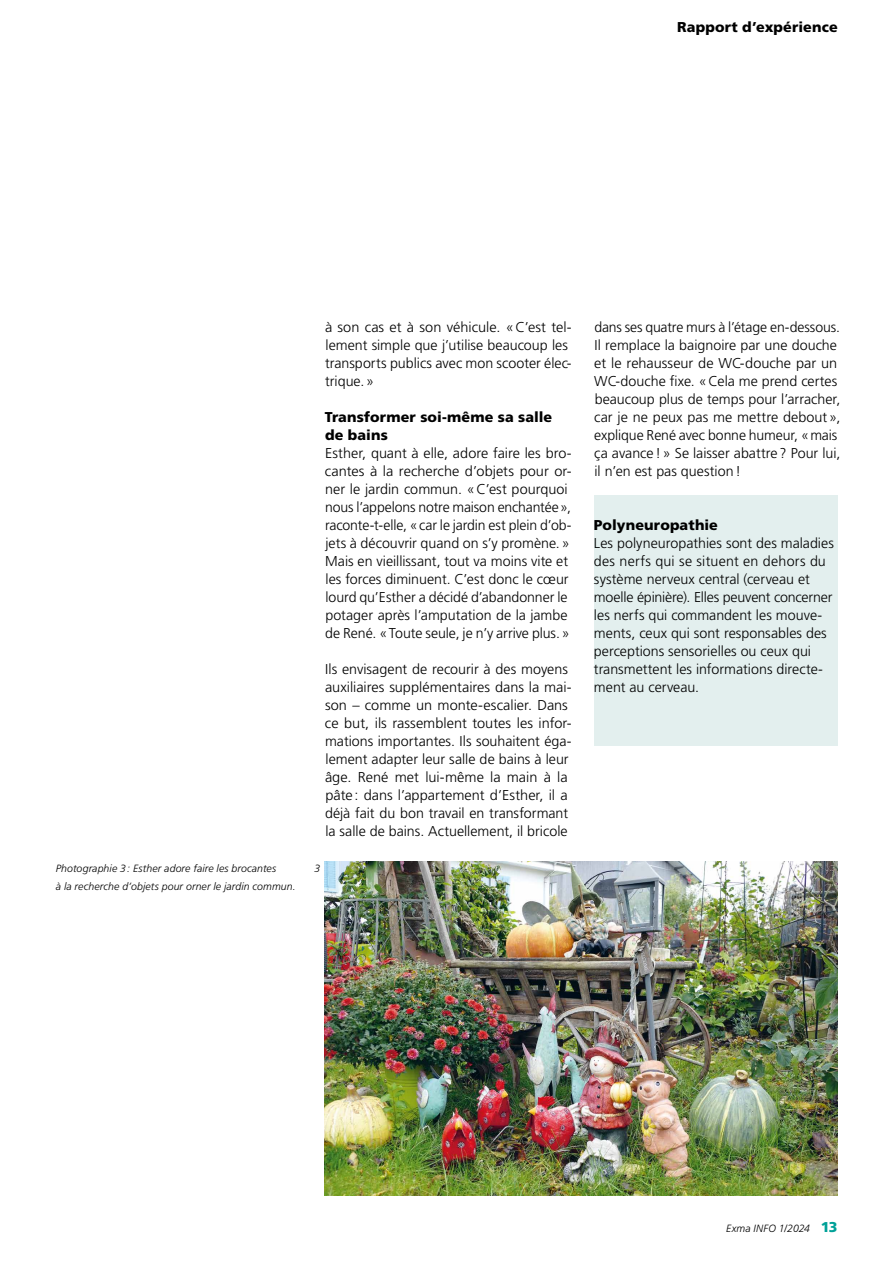
<style>
.page{position:relative;width:893px;height:1263px;background:#fff}
.page>*{position:absolute;margin:0;border:0;box-sizing:border-box;transform-origin:0 0}
.t1{font:300 14.25px/18px "Frutiger LT Std";color:#000}
.t2{font:900 14.25px/18px "Frutiger LT Std";letter-spacing:.01em;color:#000}
.t3{font:italic 300 10.5px/18px "Frutiger LT Std";letter-spacing:.01em;color:#000}
.s1{font-weight:900;font-style:normal;font-size:14.25px;color:#00a198}
</style>
<div class="page">
<img style="left:325px;top:861px;width:513px;height:335px">
<div style="left:594px;top:495px;width:244px;height:251px;background:#e3efee"></div>
<p class="t2" style="left:677px;top:18px;width:162px">Rapport d’expérience</p>
<p class="t1" style="left:325px;top:318px;width:248px">à son cas et à son véhicule. «C’est tel&shy;lement simple que j’utilise beaucoup les transports publics avec mon scooter élec&shy;trique.»</p>
<p class="t2" style="left:325px;top:408px;width:229px">Transformer soi-même sa salle de bains</p>
<p class="t1" style="left:325px;top:444px;width:248px">Esther, quant à elle, adore faire les bro&shy;cantes à la recherche d’objets pour or&shy;ner le jardin commun. «C’est pourquoi nous l’appelons notre maison enchantée», raconte-t-elle, «car le jardin est plein d’ob&shy;jets à découvrir quand on s’y promène.» Mais en vieillissant, tout va moins vite et les forces diminuent. C’est donc le cœur lourd qu’Esther a décidé d’abandonner le potager après l’amputation de la jambe de René. «Toute seule, je n’y arrive plus.»</p>
<p class="t1" style="left:325px;top:660px;width:248px">Ils envisagent de recourir à des moyens auxiliaires supplémentaires dans la mai&shy;son – comme un monte-escalier. Dans ce but, ils rassemblent toutes les infor&shy;mations importantes. Ils souhaitent éga&shy;lement adapter leur salle de bains à leur âge. René met lui-même la main à la pâte : dans l’appartement d’Esther, il a déjà fait du bon travail en transformant la salle de bains. Actuellement, il bricole</p>
<p class="t3" style="left:56px;top:859px;width:241px">Photographie 3: Esther adore faire les brocantes<br>à la recherche d’objets pour orner le jardin commun.</p>
<p class="t3" style="left:314px;top:859px;width:7px">3</p>
<p class="t1" style="left:594px;top:318px;width:248px">dans ses quatre murs à l’étage en-dessous.<br>Il remplace la baignoire par une douche et le rehausseur de WC-douche par un WC-douche fixe. «Cela me prend certes beaucoup plus de temps pour l’arracher, car je ne peux pas me mettre debout», explique René avec bonne humeur, «mais ça avance !» Se laisser abattre ? Pour lui, il n’en est pas question!</p>
<p class="t2" style="left:594px;top:516px;width:126px">Polyneuropathie</p>
<p class="t1" style="left:594px;top:534px;width:242px">Les polyneuropathies sont des maladies des nerfs qui se situent en dehors du système nerveux central (cerveau et moelle épinière). Elles peuvent concerner les nerfs qui commandent les mouve&shy;ments, ceux qui sont responsables des perceptions sensorielles ou ceux qui transmettent les informations directe&shy;ment au cerveau.</p>
<p class="t3" style="left:726px;top:1219px;width:113px">Exma INFO 1/2024 <span class="s1">13</span></p>
</div>
